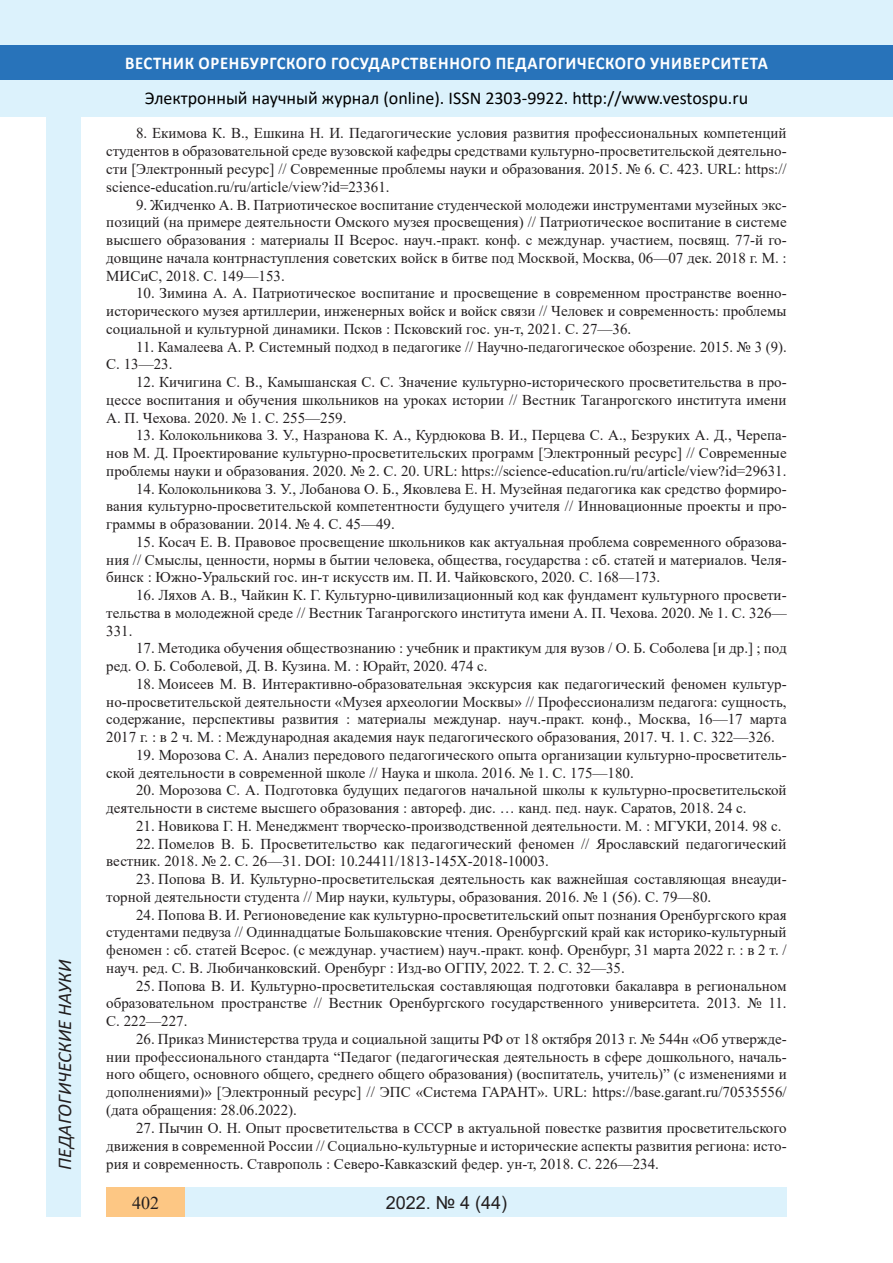
<style>
.page{position:relative;width:893px;height:1263px;background:#fff}
.page>*{position:absolute;margin:0;border:0;box-sizing:border-box;transform-origin:0 0}
.t1{font:italic 19.5px "Calibri";color:#231f20}
.t2{font:18px "Calibri";color:#000}
.t3{font:700 18px "Calibri";letter-spacing:.04em;color:#fff;scale:.93 1}
.t4{font:18px "Arial";color:#231f20}
.t5{font:700 18px "Book Antiqua";color:#231f20}
.t6{font:18px "Times New Roman";color:#231f20}
.литература{font:15px/17.7px "Times New Roman";color:#231f20;text-align:justify}
</style>
<div class="page">
<div style="left:0;top:0;width:893px;height:116px;background:#dcf2fc"></div>
<div style="left:0;top:45px;width:893px;height:34px;background:#2873ba"></div>
<div style="left:106px;top:1188px;width:681px;height:29px;background:#dcf2fc"></div>
<div style="left:106px;top:1188px;width:79px;height:29px;background:#fdc784"></div>
<div style="left:47px;top:116px;width:34px;height:1101px;background:#dcf2fc"></div>
<h1 class="t1" style="left:51px;top:1179px;width:279px;rotate:-90deg">03.00.00 Б ОЛОГИЧЕСКИЕ НАУКИ</h1>
<h1 class="t1" style="left:51px;top:1170px;width:211px;rotate:-90deg">ПЕДАГОГИЧЕСКИЕ НАУКИ</h1>
<p class="t3" style="left:125px;top:50px;width:693px">ВЕСТНИК ОРЕНБУРГСКОГО ГОСУДАРСТВЕННОГО ПЕДАГОГИЧЕСКОГО УНИВЕРСИТЕТА</p>
<p class="t2" style="left:145px;top:85px;width:605px">Электронный научный журнал (online). ISSN 2303-9922. http://www.vestospu.ru</p>
<p class="t2" style="left:388px;top:85px;width:13px">O</p>
<p class="t2" style="left:583px;top:85px;width:13px">t</p>
<p class="литература" style="left:106px;top:124px;width:682px;text-indent:30px">8. Екимова К. В., Ешкина Н. И. Педагогические условия развития профессиональных компетенций студентов в образовательной среде вузовской кафедры средствами культурно-просветительской деятельно&shy;сти [Электронный ресурс] // Современные проблемы науки и образования. 2015. № 6. С. 423. URL: https:// science-education.ru/ru/article/view?id=23361.</p>
<p class="литература" style="left:106px;top:195px;width:682px;text-indent:30px">9. Жидченко А. В. Патриотическое воспитание студенческой молодежи инструментами музейных экс&shy;позиций (на примере деятельности Омского музея просвещения) // Патриотическое воспитание в системе высшего образования : материалы II Всерос. науч.-практ. конф. с междунар. участием, посвящ. 77-й го&shy;довщине начала контрнаступления советских войск в битве под Москвой, Москва, 06—07 дек. 2018 г. М. :<br>МИСиС, 2018. С. 149—153.</p>
<p class="литература" style="left:106px;top:284px;width:682px;text-indent:30px">10. Зимина А. А. Патриотическое воспитание и просвещение в современном пространстве военно&shy;исторического музея артиллерии, инженерных войск и войск связи // Человек и современность: проблемы социальной и культурной динамики. Псков : Псковский гос. ун-т, 2021. С. 27—36.</p>
<p class="литература" style="left:106px;top:337px;width:682px;text-indent:30px">11. Камалеева А. Р. Системный подход в педагогике // Научно-педагогическое обозрение. 2015. № 3 (9).<br>С. 13—23.</p>
<p class="литература" style="left:106px;top:373px;width:682px;text-indent:30px">12. Кичигина С. В., Камышанская С. С. Значение культурно-исторического просветительства в про&shy;цессе воспитания и обучения школьников на уроках истории // Вестник Таганрогского института имени А. П. Чехова. 2020. № 1. С. 255—259.</p>
<p class="литература" style="left:106px;top:426px;width:682px;text-indent:30px">13. Колокольникова З. У., Назранова К. А., Курдюкова В. И., Перцева С. А., Безруких А. Д., Черепа&shy;нов М. Д. Проектирование культурно-просветительских программ [Электронный ресурс] // Современные проблемы науки и образования. 2020. № 2. С. 20. URL: https://science-education.ru/ru/article/view?id=29631.</p>
<p class="литература" style="left:106px;top:479px;width:682px;text-indent:30px">14. Колокольникова З. У., Лобанова О. Б., Яковлева Е. Н. Музейная педагогика как средство формиро&shy;вания культурно-просветительской компетентности будущего учителя // Инновационные проекты и про&shy;граммы в образовании. 2014. № 4. С. 45—49.</p>
<p class="литература" style="left:106px;top:532px;width:682px;text-indent:30px">15. Косач Е. В. Правовое просвещение школьников как актуальная проблема современного образова&shy;ния // Смыслы, ценности, нормы в бытии человека, общества, государства : сб. статей и материалов. Челя&shy;бинск : Южно-Уральский гос. ин-т искусств им. П. И. Чайковского, 2020. С. 168—173.</p>
<p class="литература" style="left:106px;top:586px;width:682px;text-indent:30px">16. Ляхов А. В., Чайкин К. Г. Культурно-цивилизационный код как фундамент культурного просвети&shy;тельства в молодежной среде // Вестник Таганрогского института имени А. П. Чехова. 2020. № 1. С. 326— 331.</p>
<p class="литература" style="left:106px;top:639px;width:682px;text-indent:30px">17. Методика обучения обществознанию : учебник и практикум для вузов / О. Б. Соболева [и др.] ; под ред. О. Б. Соболевой, Д. В. Кузина. М. : Юрайт, 2020. 474 с.</p>
<p class="литература" style="left:106px;top:674px;width:682px;text-indent:30px">18. Моисеев М. В. Интерактивно-образовательная экскурсия как педагогический феномен культур&shy;но-просветительской деятельности «Музея археологии Москвы» // Профессионализм педагога: сущность, содержание, перспективы развития : материалы междунар. науч.-практ. конф., Москва, 16—17 марта 2017 г. : в 2 ч. М. : Международная академия наук педагогического образования, 2017. Ч. 1. С. 322—326.</p>
<p class="литература" style="left:106px;top:745px;width:682px;text-indent:30px">19. Морозова С. А. Анализ передового педагогического опыта организации культурно-просветитель&shy;ской деятельности в современной школе // Наука и школа. 2016. № 1. С. 175—180.</p>
<p class="литература" style="left:106px;top:781px;width:682px;text-indent:30px">20. Морозова С. А. Подготовка будущих педагогов начальной школы к культурно-просветительской деятельности в системе высшего образования : автореф. дис. … канд. пед. наук. Саратов, 2018. 24 с.</p>
<p class="литература" style="left:136px;top:816px;width:647px">21. Новикова Г. Н. Менеджмент творческо-производственной деятельности. М. : МГУКИ, 2014. 98 с.</p>
<p class="литература" style="left:106px;top:834px;width:682px;text-indent:30px">22. Помелов В. Б. Просветительство как педагогический феномен // Ярославский педагогический вестник. 2018. № 2. С. 26—31. DOI: 10.24411/1813-145X-2018-10003.</p>
<p class="литература" style="left:106px;top:870px;width:682px;text-indent:30px">23. Попова В. И. Культурно-просветительская деятельность как важнейшая составляющая внеауди&shy;торной деятельности студента // Мир науки, культуры, образования. 2016. № 1 (56). С. 79—80.</p>
<p class="литература" style="left:106px;top:905px;width:682px;text-indent:30px">24. Попова В. И. Регионоведение как культурно-просветительский опыт познания Оренбургского края студентами педвуза // Одиннадцатые Большаковские чтения. Оренбургский край как историко-культурный феномен : сб. статей Всерос. (с междунар. участием) науч.-практ. конф. Оренбург, 31 марта 2022 г. : в 2 т. / науч. ред. С. В. Любичанковский. Оренбург : Изд-во ОГПУ, 2022. Т. 2. С. 32—35.</p>
<p class="литература" style="left:106px;top:976px;width:682px;text-indent:30px">25. Попова В. И. Культурно-просветительская составляющая подготовки бакалавра в региональном образовательном пространстве // Вестник Оренбургского государственного университета. 2013. № 11.<br>С. 222—227.</p>
<p class="литература" style="left:106px;top:1029px;width:682px;text-indent:30px">26. Приказ Министерства труда и социальной защиты РФ от 18 октября 2013 г. № 544н «Об утвержде&shy;нии профессионального стандарта “Педагог (педагогическая деятельность в сфере дошкольного, началь&shy;ного общего, основного общего, среднего общего образования) (воспитатель, учитель)” (с изменениями и дополнениями)» [Электронный ресурс] // ЭПС «Система ГАРАНТ». URL: https://base.garant.ru/70535556/ (дата обращения: 28.06.2022).</p>
<p class="литература" style="left:106px;top:1119px;width:682px;text-indent:30px">27. Пычин О. Н. Опыт просветительства в СССР в актуальной повестке развития просветительского движения в современной России // Социально-культурные и исторические аспекты развития региона: исто&shy;рия и современность. Ставрополь : Северо-Кавказский федер. ун-т, 2018. С. 226—234.</p>
<p class="t6" style="left:132px;top:1190px;width:28px">402</p>
<p class="t5" style="left:390px;top:1190px;width:37px">2018</p>
<p class="t5" style="left:460px;top:1190px;width:45px">2 26)</p>
<p class="t4" style="left:386px;top:1190px;width:123px">2022. № 4 (44)</p>
</div>
